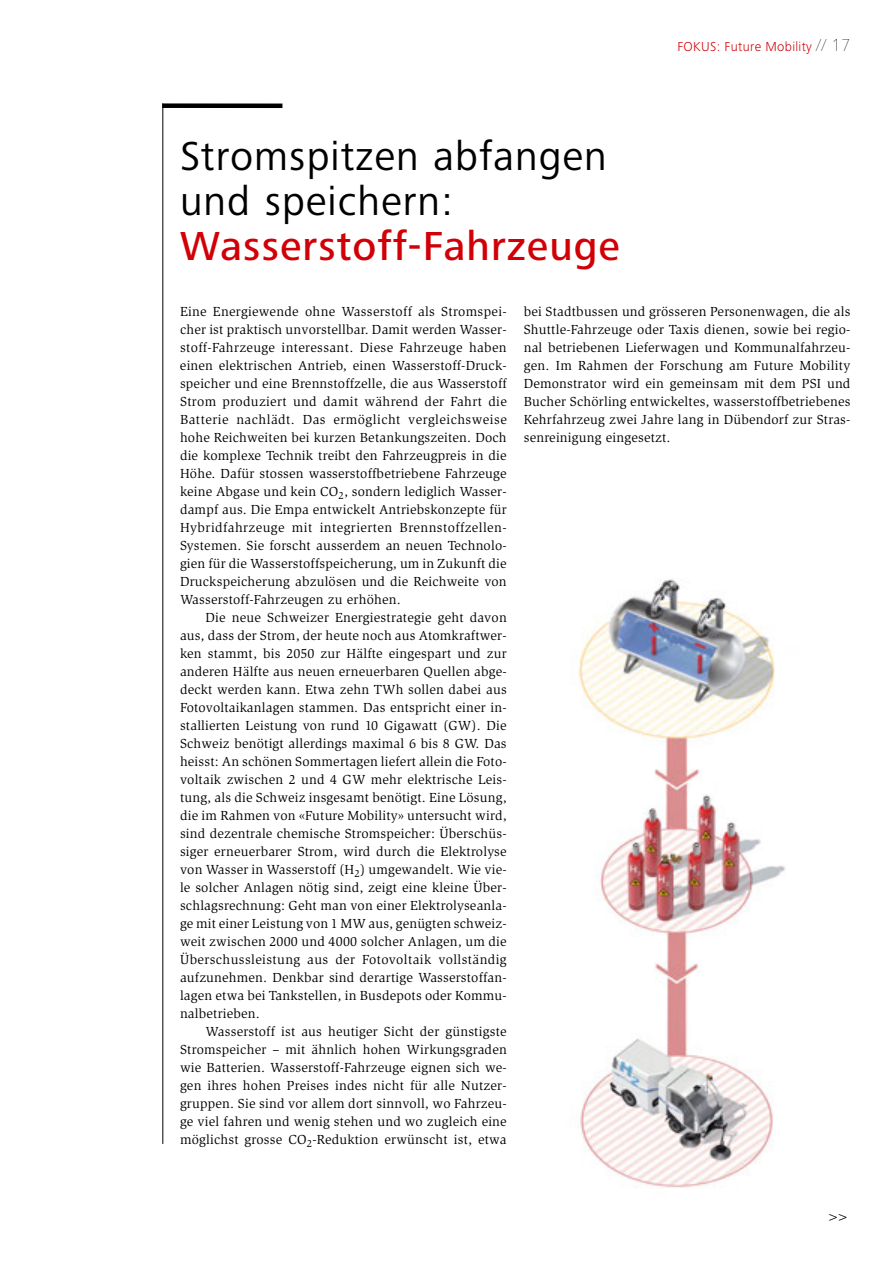
<style>
.page{position:relative;width:893px;height:1263px;background:#fff}
.page>*{position:absolute;margin:0;border:0;box-sizing:border-box;transform-origin:0 0}
.t1{font:42px/45px "Frutiger Next Pro";letter-spacing:.025em;color:#000}
.t2{font:500 42px "Frutiger Next Pro";letter-spacing:.025em;color:#d10007}
.t3{font:300 15px "Frutiger Next Pro";color:#000}
.t4{font:13.5px/18px "Slimbach Std";letter-spacing:.015em;color:#000;text-align:justify}
.t5{font:300 13.5px "Frutiger Next Pro";letter-spacing:.025em;color:#d10007}
.s1{font-weight:900;font-size:18px;color:#000}
</style>
<div class="page">
<img style="left:574px;top:578px;width:212px;height:610px">
<div style="left:162px;top:103px;width:120px;height:5px;background:#000"></div>
<hr style="left:163px;top:103px;width:1px;height:1041px;background:#000">
<h1 class="t1" style="left:180px;top:133px;width:428px">Stromspitzen abfangen und speichern:</h1>
<h1 class="t2" style="left:180px;top:222px;width:441px">Wasserstoff-Fahrzeuge</h1>
<p class="t5" style="left:677px;top:38px;width:175px">FOKUS: Future Mobility <span class="s1">// 17</span></p>
<p class="t4" style="left:180px;top:302px;width:328px">Eine Energiewende ohne Wasserstoff als Stromspei&shy;cher ist praktisch unvorstellbar. Damit werden Wasser&shy;stoff-Fahrzeuge interessant. Diese Fahrzeuge haben einen elektrischen Antrieb, einen Wasserstoff-Druck&shy;speicher und eine Brennstoffzelle, die aus Wasserstoff Strom produziert und damit während der Fahrt die Batterie nachlädt. Das ermöglicht vergleichsweise hohe Reichweiten bei kurzen Betankungszeiten. Doch die komplexe Technik treibt den Fahrzeugpreis in die Höhe. Dafür stossen wasserstoffbetriebene Fahrzeuge keine Abgase und kein CO<sub>2</sub>, sondern lediglich Wasser&shy;dampf aus. Die Empa entwickelt Antriebskonzepte für Hybridfahrzeuge mit integrierten Brennstoffzellen-Systemen. Sie forscht ausserdem an neuen Technolo&shy;gien für die Wasserstoffspeicherung, um in Zukunft die Druckspeicherung abzulösen und die Reichweite von Wasserstoff-Fahrzeugen zu erhöhen.</p>
<p class="t4" style="left:180px;top:608px;width:328px;text-indent:26px">Die neue Schweizer Energiestrategie geht davon aus, dass der Strom, der heute noch aus Atomkraftwer&shy;ken stammt, bis 2050 zur Hälfte eingespart und zur anderen Hälfte aus neuen erneuerbaren Quellen abge&shy;deckt werden kann. Etwa zehn TWh sollen dabei aus Fotovoltaikanlagen stammen. Das entspricht einer in&shy;stallierten Leistung von rund 10 Gigawatt (GW). Die Schweiz benötigt allerdings maximal 6 bis 8 GW. Das heisst: An schönen Sommertagen liefert allein die Foto&shy;voltaik zwischen 2 und 4 GW mehr elektrische Leis&shy;tung, als die Schweiz insgesamt benötigt. Eine Lösung, die im Rahmen von «Future Mobility» untersucht wird, sind dezentrale chemische Stromspeicher: Überschüs&shy;siger erneuerbarer Strom, wird durch die Elektrolyse von Wasser in Wasserstoff (H<sub>2</sub>) umgewandelt. Wie vie&shy;le solcher Anlagen nötig sind, zeigt eine kleine Über&shy;schlagsrechnung: Geht man von einer Elektrolyseanla&shy;ge mit einer Leistung von 1 MW aus, genügten schweiz&shy;weit zwischen 2000 und 4000 solcher Anlagen, um die Überschussleistung aus der Fotovoltaik vollständig aufzunehmen. Denkbar sind derartige Wasserstoffan&shy;lagen etwa bei Tankstellen, in Busdepots oder Kommu&shy;nalbetrieben.</p>
<p class="t4" style="left:180px;top:1022px;width:328px;text-indent:26px">Wasserstoff ist aus heutiger Sicht der günstigste Stromspeicher – mit ähnlich hohen Wirkungsgraden wie Batterien. Wasserstoff-Fahrzeuge eignen sich we&shy;gen ihres hohen Preises indes nicht für alle Nutzer&shy;gruppen. Sie sind vor allem dort sinnvoll, wo Fahrzeu&shy;ge viel fahren und wenig stehen und wo zugleich eine möglichst grosse CO<sub>2</sub>-Reduktion erwünscht ist, etwa</p>
<p class="t4" style="left:524px;top:302px;width:328px">bei Stadtbussen und grösseren Personenwagen, die als Shuttle-Fahrzeuge oder Taxis dienen, sowie bei regio&shy;nal betriebenen Lieferwagen und Kommunalfahrzeu&shy;gen. Im Rahmen der Forschung am Future Mobility Demonstrator wird ein gemeinsam mit dem PSI und Bucher Schörling entwickeltes, wasserstoffbetriebenes Kehrfahrzeug zwei Jahre lang in Dübendorf zur Stras&shy;senreinigung eingesetzt.</p>
<p class="t3" style="left:829px;top:1207px;width:19px">&gt;&gt;</p>
</div>
